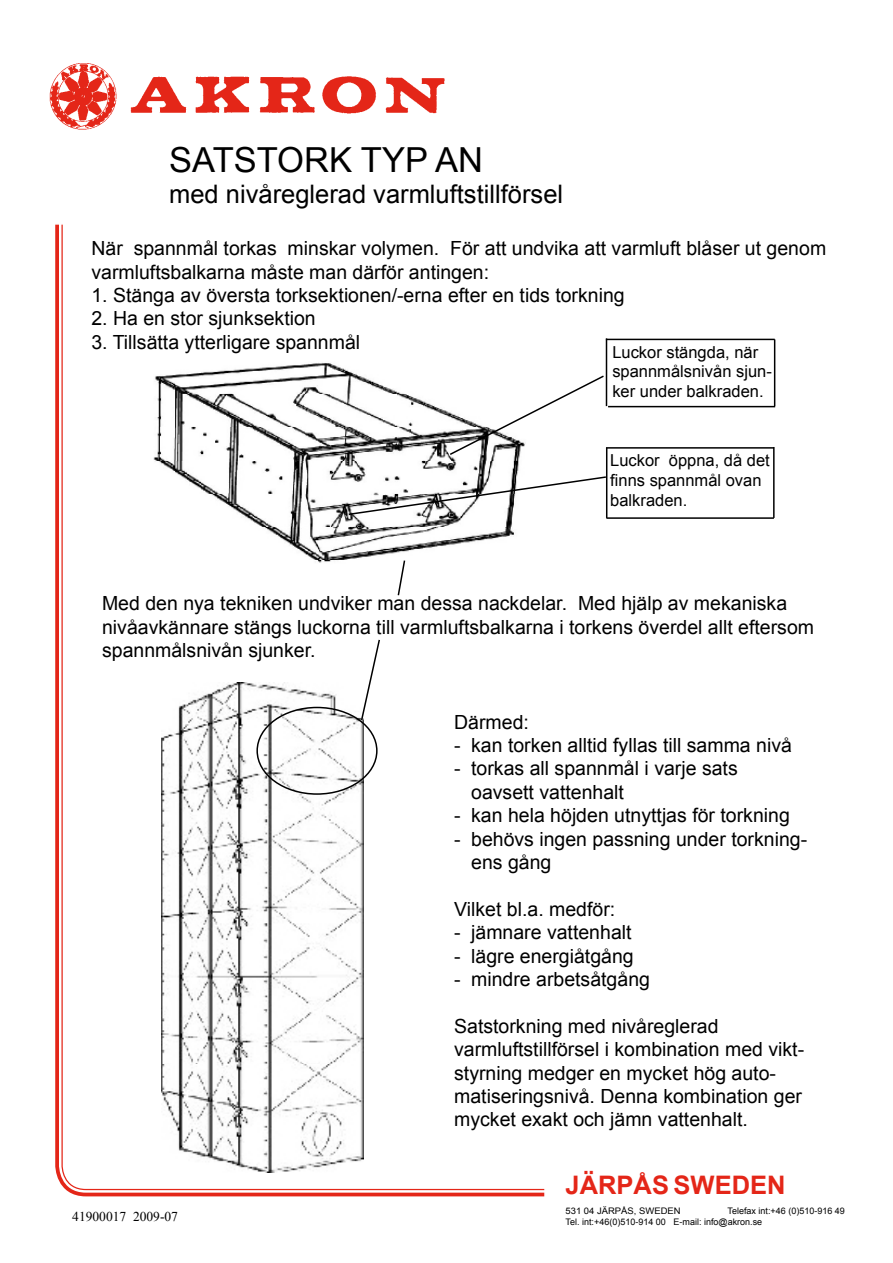
<style>
.page{position:relative;width:893px;height:1263px;background:#fff}
.page>*{position:absolute;margin:0;border:0;box-sizing:border-box;transform-origin:0 0}
.t1{font:34.5px "Arial";color:#000}
.t2{font:25.5px "Arial";color:#000}
.t3{font:700 25.5px "Arial";color:#e42618}
.t4{font:19.5px/23.4px "Arial";color:#000}
.t5{font:16.5px/19.8px "Arial";color:#000}
.t6{font:13.5px "Times New Roman";color:#000}
.t7{font:9px/10.8px "Arial";color:#000}
.t8{font:9px "Arial";color:#000;scale:1.05 1}
</style>
<div class="page">
<img style="left:50px;top:63px;width:394px;height:66px">
<img style="left:153px;top:363px;width:367px;height:200px">
<svg style="left:448px;top:374px;width:156px;height:82px"></svg>
<svg style="left:347px;top:475px;width:261px;height:41px"></svg>
<svg style="left:397px;top:559px;width:9px;height:37px"></svg>
<hr style="left:606px;top:447px;width:168px;height:2px;background:#000">
<hr style="left:606px;top:448px;width:1px;height:70px;background:#000">
<hr style="left:606px;top:517px;width:168px;height:2px;background:#000">
<hr style="left:773px;top:447px;width:2px;height:71px;background:#000">
<hr style="left:606px;top:339px;width:169px;height:1px;background:#000">
<hr style="left:774px;top:339px;width:1px;height:67px;background:#000">
<hr style="left:606px;top:338px;width:1px;height:68px;background:#000">
<hr style="left:608px;top:406px;width:167px;height:1px;background:#000">
<img style="left:162px;top:682px;width:201px;height:490px">
<div style="left:256px;top:707px;width:122px;height:88px;border:2px solid #000;border-radius:50%"></div>
<svg style="left:360px;top:639px;width:20px;height:83px"></svg>
<h1 class="t1" style="left:169px;top:137px;width:315px">SATSTORK TYP AN</h1>
<h2 class="t2" style="left:169px;top:177px;width:395px">med nivåreglerad varmluftstillförsel</h2>
<p class="t4" style="left:91px;top:237px;width:736px">När spannmål torkas minskar volymen. För att undvika att varmluft blåser ut genom varmluftsbalkarna måste man därför antingen:</p>
<p class="t4" style="left:91px;top:284px;width:535px">1. Stänga av översta torksektionen/-erna efter en tids torkning</p>
<p class="t4" style="left:91px;top:307px;width:226px">2. Ha en stor sjunksektion</p>
<p class="t4" style="left:91px;top:331px;width:270px">3. Tillsätta ytterligare spannmål</p>
<p class="t5" style="left:612px;top:342px;width:161px">Luckor stängda, när spannmålsnivån sjun&shy;ker under balkraden.</p>
<p class="t5" style="left:610px;top:450px;width:161px">Luckor öppna, då det finns spannmål ovan balkraden.</p>
<p class="t4" style="left:102px;top:592px;width:714px">Med den nya tekniken undviker man dessa nackdelar. Med hjälp av mekaniska nivåavkännare stängs luckorna till varmluftsbalkarna i torkens överdel allt eftersom spannmålsnivån sjunker.</p>
<p class="t4" style="left:454px;top:710px;width:76px">Därmed:</p>
<p class="t4" style="left:454px;top:734px;width:339px">- kan torken alltid fyllas till samma nivå</p>
<p class="t4" style="left:471px;top:757px;width:268px;text-indent:-17px">- torkas all spannmål i varje sats oavsett vattenhalt</p>
<p class="t4" style="left:454px;top:804px;width:337px">- kan hela höjden utnyttjas för torkning</p>
<p class="t4" style="left:471px;top:827px;width:338px;text-indent:-17px">- behövs ingen passning under torkning&shy;ens gång</p>
<p class="t4" style="left:454px;top:897px;width:163px">Vilket bl.a. medför:</p>
<p class="t4" style="left:454px;top:921px;width:179px">- jämnare vattenhalt</p>
<p class="t4" style="left:454px;top:944px;width:181px">- lägre energiåtgång</p>
<p class="t4" style="left:454px;top:968px;width:197px">- mindre arbetsåtgång</p>
<p class="t4" style="left:454px;top:1014px;width:352px">Satstorkning med nivåreglerad varmluftstillförsel i kombination med vikt&shy;styrning medger en mycket hög auto&shy;matiseringsnivå. Denna kombination ger mycket exakt och jämn vattenhalt.</p>
<p class="t6" style="left:72px;top:1208px;width:107px">41900017 2009-07</p>
<h2 class="t3" style="left:566px;top:1168px;width:221px">JÄRPÅS SWEDEN</h2>
<p class="t8" style="left:566px;top:1205px;width:111px">531 04 JÄRPÅS, SWEDEN</p>
<p class="t7" style="left:566px;top:1205px;width:281px;text-indent:162px">Telefax int:+46 (0)510-916 49<br>Tel. int:+46(0)510-914 00 E-mail: info@akron.se</p>
</div>
